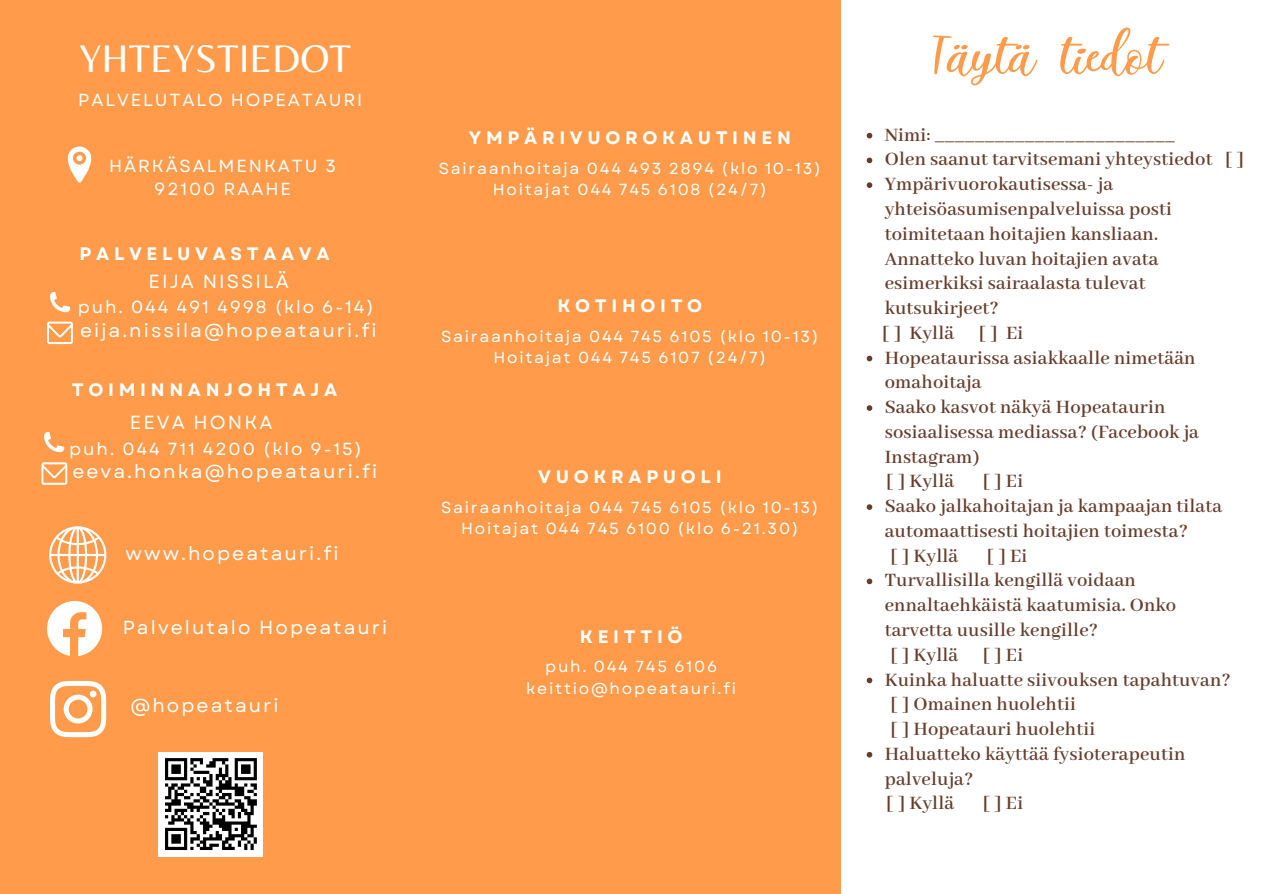
<style>
.page{position:relative;width:1263px;height:894px;background:#fff}
.page>*{position:absolute;margin:0;border:0;box-sizing:border-box;transform-origin:0 0}
.t1{font:71.7px "Italian Breakfast";color:#ff9b4a}
.t2{font:40.05px "Belleza";color:#fff}
.t3{font:600 20.55px/24.8px "Abhaya Libre";letter-spacing:.005em;color:#653d2c}
.t4{font:18.9px "Garet";letter-spacing:.11em;color:#fff}
.t5{font:700 18px "Garet";letter-spacing:.26em;color:#fff}
.t6{font:17.4px "Garet";letter-spacing:.11em;color:#fff}
.t7{font:15.9px "Garet";letter-spacing:.11em;color:#fff}
</style>
<div class="page">
<div style="left:0;top:0;width:422px;height:893px;background:#ff9b4a"></div>
<svg style="left:50px;top:292px;width:20px;height:20px"></svg>
<svg style="left:68px;top:146px;width:23px;height:36px"></svg>
<div style="left:76px;top:155px;width:7px;height:6px;background:#fff;border-radius:50%"></div>
<svg style="left:47px;top:601px;width:55px;height:55px"></svg>
<svg style="left:50px;top:680px;width:56px;height:57px"></svg>
<div style="left:90px;top:690px;width:6px;height:7px;background:#fff;border-radius:50%"></div>
<svg style="left:44px;top:432px;width:20px;height:20px"></svg>
<svg style="left:41px;top:462px;width:26px;height:22px"></svg>
<svg style="left:47px;top:321px;width:26px;height:23px"></svg>
<div style="left:159px;top:751px;width:104px;height:105px;background:#fff"></div>
<svg style="left:165px;top:758px;width:92px;height:92px"></svg>
<div style="left:422px;top:0;width:419px;height:893px;background:#ff9b4a"></div>
<svg style="left:49px;top:526px;width:57px;height:57px"></svg>
<svg style="left:867px;top:133px;width:5px;height:5px"></svg>
<svg style="left:867px;top:157px;width:5px;height:6px"></svg>
<svg style="left:867px;top:182px;width:5px;height:6px"></svg>
<svg style="left:867px;top:355px;width:5px;height:6px"></svg>
<svg style="left:867px;top:405px;width:5px;height:6px"></svg>
<svg style="left:867px;top:504px;width:5px;height:5px"></svg>
<svg style="left:867px;top:578px;width:5px;height:6px"></svg>
<svg style="left:867px;top:677px;width:5px;height:6px"></svg>
<svg style="left:867px;top:751px;width:5px;height:6px"></svg>
<p class="t2" style="left:79px;top:35px;width:273px">YHTEYSTIEDOT</p>
<p class="t6" style="left:78px;top:87px;width:285px">PALVELUTALO HOPEATAURI</p>
<p class="t6" style="left:109px;top:153px;width:229px">HÄRKÄSALMENKATU 3</p>
<p class="t6" style="left:154px;top:176px;width:138px">92100 RAAHE</p>
<p class="t5" style="left:80px;top:241px;width:252px">PALVELUVASTAAVA</p>
<p class="t4" style="left:149px;top:267px;width:142px">EIJA NISSILÄ</p>
<p class="t6" style="left:78px;top:295px;width:297px">puh. 044 491 4998 (klo 6-14)</p>
<p class="t4" style="left:80px;top:317px;width:298px">eija.nissila@hopeatauri.fi</p>
<p class="t5" style="left:72px;top:376px;width:267px">TOIMINNANJOHTAJA</p>
<p class="t4" style="left:130px;top:408px;width:144px">EEVA HONKA</p>
<p class="t6" style="left:69px;top:436px;width:294px">puh. 044 711 4200 (klo 9-15)</p>
<p class="t4" style="left:72px;top:458px;width:306px">eeva.honka@hopeatauri.fi</p>
<p class="t4" style="left:126px;top:540px;width:214px">www.hopeatauri.fi</p>
<p class="t4" style="left:123px;top:613px;width:266px">Palvelutalo Hopeatauri</p>
<p class="t4" style="left:130px;top:691px;width:150px">@hopeatauri</p>
<p class="t5" style="left:469px;top:125px;width:323px">YMPÄRIVUOROKAUTINEN</p>
<p class="t7" style="left:439px;top:157px;width:384px">Sairaanhoitaja 044 493 2894 (klo 10-13)</p>
<p class="t7" style="left:493px;top:178px;width:276px">Hoitajat 044 745 6108 (24/7)</p>
<p class="t5" style="left:557px;top:292px;width:146px">KOTIHOITO</p>
<p class="t7" style="left:441px;top:324px;width:379px">Sairaanhoitaja 044 745 6105 (klo 10-13)</p>
<p class="t7" style="left:493px;top:346px;width:274px">Hoitajat 044 745 6107 (24/7)</p>
<p class="t5" style="left:538px;top:463px;width:185px">VUOKRAPUOLI</p>
<p class="t7" style="left:441px;top:495px;width:379px">Sairaanhoitaja 044 745 6105 (klo 10-13)</p>
<p class="t7" style="left:461px;top:517px;width:339px">Hoitajat 044 745 6100 (klo 6-21.30)</p>
<p class="t5" style="left:580px;top:623px;width:104px">KEITTIÖ</p>
<p class="t7" style="left:545px;top:655px;width:173px">puh. 044 745 6106</p>
<p class="t7" style="left:526px;top:676px;width:211px">keittio@hopeatauri.fi</p>
<p class="t1" style="left:933px;top:18px;width:227px">Täytä tiedot</p>
<p class="t3" style="left:885px;top:123px;width:292px">Nimi: ________________________</p>
<p class="t3" style="left:885px;top:148px;width:361px">Olen saanut tarvitsemani yhteystiedot [ ]</p>
<p class="t3" style="left:885px;top:173px;width:289px">Ympärivuorokautisessa- ja yhteisöasumisenpalveluissa posti toimitetaan hoitajien kansliaan.<br>Annatteko luvan hoitajien avata esimerkiksi sairaalasta tulevat kutsukirjeet?</p>
<p class="t3" style="left:885px;top:346px;width:312px">Hopeataurissa asiakkaalle nimetään omahoitaja</p>
<p class="t3" style="left:885px;top:395px;width:316px">Saako kasvot näkyä Hopeataurin sosiaalisessa mediassa? (Facebook ja<br>Instagram)</p>
<p class="t3" style="left:885px;top:494px;width:339px">Saako jalkahoitajan ja kampaajan tilata automaattisesti hoitajien toimesta?</p>
<p class="t3" style="left:885px;top:568px;width:293px">Turvallisilla kengillä voidaan ennaltaehkäistä kaatumisia. Onko tarvetta uusille kengille?</p>
<p class="t3" style="left:885px;top:667px;width:348px">Kuinka haluatte siivouksen tapahtuvan?</p>
<p class="t3" style="left:882px;top:321px;width:142px">[ ] Kyllä [ ] Ei</p>
<p class="t3" style="left:886px;top:469px;width:69px">[ ] Kyllä</p>
<p class="t3" style="left:983px;top:469px;width:42px">[ ] Ei</p>
<p class="t3" style="left:890px;top:544px;width:69px">[ ] Kyllä</p>
<p class="t3" style="left:987px;top:544px;width:42px">[ ] Ei</p>
<p class="t3" style="left:890px;top:643px;width:134px">[ ] Kyllä [ ] Ei</p>
<p class="t3" style="left:890px;top:692px;width:187px">[ ] Omainen huolehtii</p>
<p class="t3" style="left:890px;top:717px;width:206px">[ ] Hopeatauri huolehtii</p>
<p class="t3" style="left:885px;top:742px;width:302px">Haluatteko käyttää fysioterapeutin palveluja?</p>
<p class="t3" style="left:886px;top:791px;width:69px">[ ] Kyllä</p>
<p class="t3" style="left:983px;top:791px;width:42px">[ ] Ei</p>
</div>
